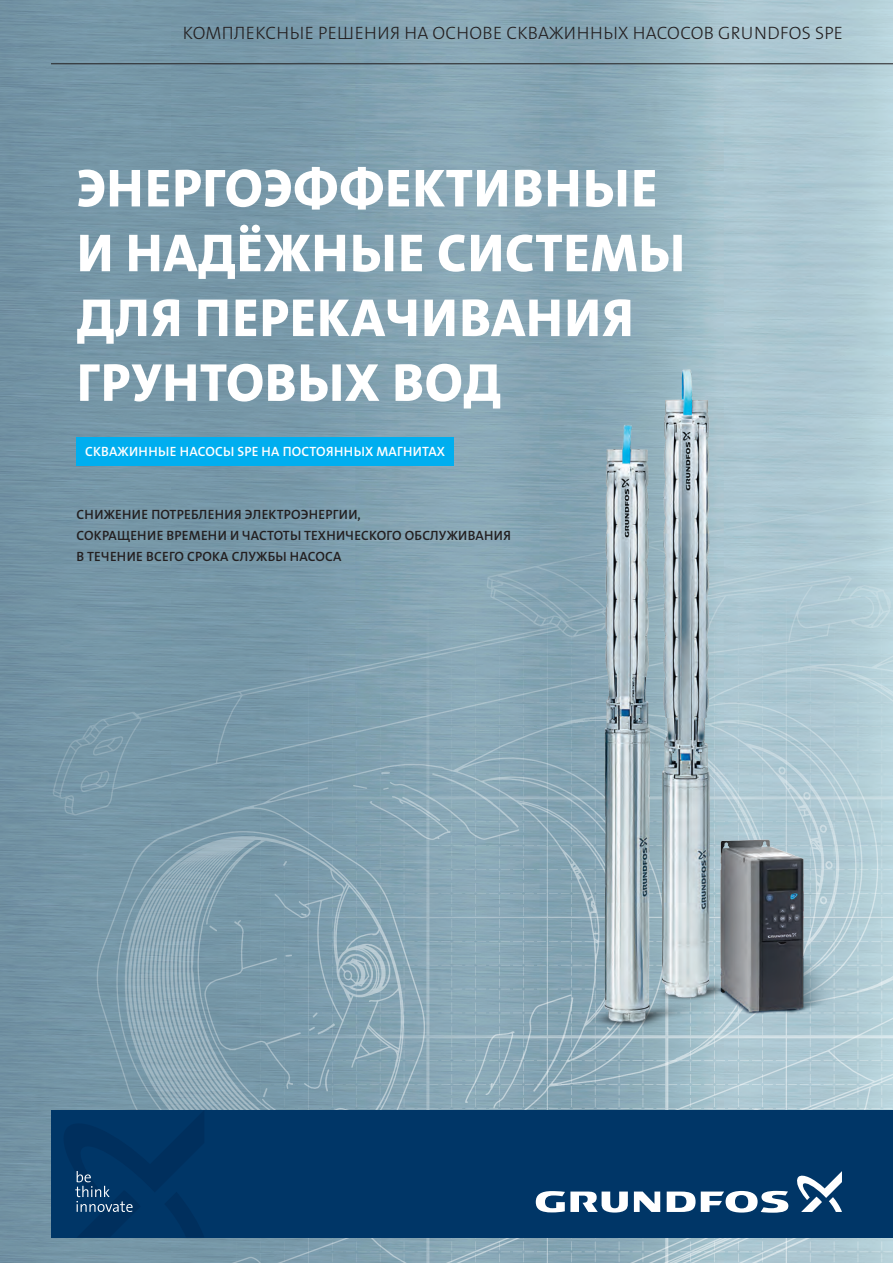
<style>
.page{position:relative;width:893px;height:1263px;background:#fff}
.page>*{position:absolute;margin:0;border:0;box-sizing:border-box;transform-origin:0 0}
.t1{font:54px/64.8px "Grundfos The Sans V2 OT 8 XB";letter-spacing:.015em;color:#fff}
.t2{font:18px "Grundfos The Sans V2 OT 3 L";letter-spacing:.015em;color:#231f20}
.t3{font:13.5px/21px "Grundfos The Sans V2 OT 6 SB";letter-spacing:.015em;color:#231f20}
.t4{font:13.5px "Grundfos The Sans V2 OT 6 SB";letter-spacing:.015em;color:#fff}
</style>
<div class="page">
<img style="left:0;top:0;width:893px;height:198px">
<img style="left:0;top:198px;width:893px;height:1065px">
<svg style="left:189px;top:559px;width:239px;height:239px;background:#7c9cac"></svg>
<svg style="left:428px;top:559px;width:155px;height:239px;background:#89a7b6"></svg>
<svg style="left:739px;top:559px;width:154px;height:239px;background:#b0cbd4"></svg>
<svg style="left:189px;top:798px;width:239px;height:239px;background:#81a0af"></svg>
<svg style="left:428px;top:798px;width:155px;height:239px;background:#8aa8b6"></svg>
<svg style="left:739px;top:798px;width:154px;height:239px;background:#b7d1d9"></svg>
<svg style="left:189px;top:1037px;width:239px;height:226px;background:#819faf"></svg>
<svg style="left:428px;top:1037px;width:239px;height:226px;background:#8ba9b7"></svg>
<svg style="left:667px;top:1037px;width:226px;height:226px;background:#aec8d2"></svg>
<div style="left:77px;top:437px;width:377px;height:29px;background:#00aeef"></div>
<img style="left:583px;top:350px;width:156px;height:707px">
<img style="left:685px;top:813px;width:165px;height:245px">
<div style="left:51px;top:1110px;width:842px;height:127px;background:#003667"></div>
<svg style="left:634px;top:1191px;width:26px;height:21px"></svg>
<svg style="left:536px;top:1191px;width:92px;height:21px"></svg>
<svg style="left:667px;top:1191px;width:121px;height:22px"></svg>
<svg style="left:797px;top:1171px;width:45px;height:41px"></svg>
<svg style="left:75px;top:1171px;width:58px;height:41px"></svg>
<hr style="left:51px;top:63px;width:842px;height:1px;background:#231f20">
<h2 class="t2" style="left:183px;top:21px;width:662px">КОМПЛЕКСНЫЕ РЕШЕНИЯ НА ОСНОВЕ СКВАЖИННЫХ НАСОСОВ GRUNDFOS SPE</h2>
<h1 class="t1" style="left:77px;top:156px;width:609px">ЭНЕРГОЭФФЕКТИВНЫЕ<br>И НАДЁЖНЫЕ СИСТЕМЫ<br>ДЛЯ ПЕРЕКАЧИВАНИЯ<br>ГРУНТОВЫХ ВОД</h1>
<p class="t4" style="left:85px;top:443px;width:362px">СКВАЖИННЫЕ НАСОСЫ SPE НА ПОСТОЯННЫХ МАГНИТАХ</p>
<p class="t3" style="left:77px;top:504px;width:436px">СНИЖЕНИЕ ПОТРЕБЛЕНИЯ ЭЛЕКТРОЭНЕРГИИ,<br>СОКРАЩЕНИЕ ВРЕМЕНИ И ЧАСТОТЫ ТЕХНИЧЕСКОГО ОБСЛУЖИВАНИЯ<br>В ТЕЧЕНИЕ ВСЕГО СРОКА СЛУЖБЫ НАСОСА</p>
</div>
